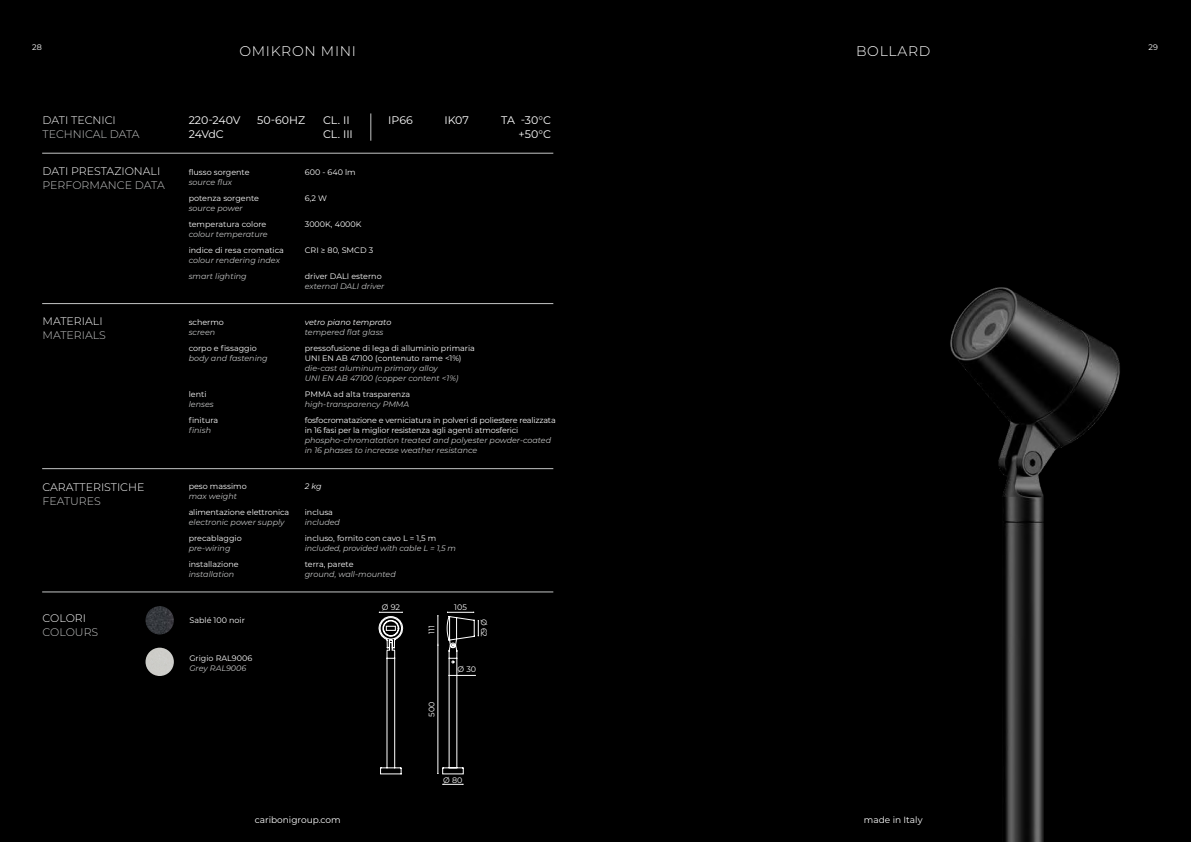
<style>
.page{position:relative;width:1191px;height:842px;background:#fff}
.page>*{position:absolute;margin:0;border:0;box-sizing:border-box;transform-origin:0 0}
.t1{font:300 14px "Montserrat";letter-spacing:.05em;color:#fff}
.t2{font:300 11px "Montserrat";color:#fff}
.t3{font:300 11px "Montserrat";color:#c5c6c6}
.t4{font:11px/14px "Montserrat";color:#fff;text-align:right}
.t5{font:11px/14px "Montserrat";letter-spacing:-.025em;color:#fff}
.t6{font:9px "Montserrat";color:#fff}
.t7{font:italic 8px/10px "Montserrat";color:#c5c6c6}
.t8{font:8px/10px "Montserrat";color:#fff}
.t9{font:8px/10px "Montserrat";letter-spacing:-.02em;color:#fff}
.t10{font:italic 8px "Montserrat";color:#fff}
</style>
<div class="page">
<div style="left:0;top:0;width:1191px;height:557px;background:#000"></div>
<div style="left:0;top:509px;width:1191px;height:333px;background:#000"></div>
<hr style="left:42px;top:153px;width:511px;height:1px;background:#c5c6c6">
<hr style="left:42px;top:303px;width:511px;height:1px;background:#c5c6c6">
<hr style="left:42px;top:468px;width:511px;height:1px;background:#c5c6c6">
<hr style="left:42px;top:591px;width:511px;height:1px;background:#c5c6c6">
<img style="left:950px;top:287px;width:170px;height:555px">
<svg style="left:442px;top:784px;width:21px;height:1px"></svg>
<svg style="left:378px;top:612px;width:101px;height:162px"></svg>
<img style="left:145px;top:606px;width:29px;height:28px;border-radius:14px">
<img style="left:145px;top:648px;width:29px;height:28px;border-radius:14px">
<svg style="left:370px;top:113px;width:1px;height:28px"></svg>
<p class="t8" style="left:32px;top:42px;width:11px">28</p>
<p class="t8" style="left:1148px;top:42px;width:11px">29</p>
<h1 class="t1" style="left:239px;top:42px;width:118px">OMIKRON MINI</h1>
<h1 class="t1" style="left:856px;top:42px;width:76px">BOLLARD</h1>
<h2 class="t2" style="left:43px;top:113px;width:75px">DATI TECNICI</h2>
<h2 class="t3" style="left:43px;top:127px;width:99px">TECHNICAL DATA</h2>
<h2 class="t2" style="left:43px;top:164px;width:119px">DATI PRESTAZIONALI</h2>
<h2 class="t3" style="left:43px;top:178px;width:124px">PERFORMANCE DATA</h2>
<h2 class="t2" style="left:43px;top:314px;width:62px">MATERIALI</h2>
<h2 class="t3" style="left:43px;top:328px;width:65px">MATERIALS</h2>
<h2 class="t2" style="left:43px;top:480px;width:103px">CARATTERISTICHE</h2>
<h2 class="t3" style="left:43px;top:494px;width:60px">FEATURES</h2>
<h2 class="t5" style="left:189px;top:113px;width:53px">220-240V<br>24VdC</h2>
<h2 class="t4" style="left:257px;top:113px;width:50px">50-60HZ</h2>
<h2 class="t4" style="left:501px;top:113px;width:51px">TA -30°C +50°C</h2>
<h2 class="t4" style="left:323px;top:113px;width:28px">CL. II</h2>
<h2 class="t4" style="left:388px;top:113px;width:26px">IP66</h2>
<h2 class="t4" style="left:444px;top:113px;width:26px">IK07</h2>
<h2 class="t4" style="left:323px;top:127px;width:31px">CL. III</h2>
<p class="t8" style="left:189px;top:166px;width:62px">flusso sorgente</p>
<p class="t7" style="left:189px;top:176px;width:45px">source flux</p>
<p class="t8" style="left:189px;top:192px;width:72px">potenza sorgente</p>
<p class="t7" style="left:189px;top:202px;width:56px">source power</p>
<p class="t8" style="left:189px;top:218px;width:79px">temperatura colore</p>
<p class="t7" style="left:189px;top:228px;width:81px">colour temperature</p>
<p class="t8" style="left:189px;top:244px;width:97px">indice di resa cromatica</p>
<p class="t7" style="left:189px;top:251px;width:93px;line-height:16px">colour rendering index smart lighting</p>
<p class="t8" style="left:189px;top:316px;width:37px">schermo</p>
<p class="t7" style="left:189px;top:326px;width:28px">screen</p>
<p class="t8" style="left:189px;top:342px;width:70px">corpo e fissaggio</p>
<p class="t7" style="left:189px;top:352px;width:81px">body and fastening</p>
<p class="t8" style="left:189px;top:388px;width:19px">lenti</p>
<p class="t7" style="left:189px;top:398px;width:27px">lenses</p>
<p class="t8" style="left:189px;top:414px;width:31px">finitura</p>
<p class="t7" style="left:189px;top:424px;width:24px">finish</p>
<p class="t8" style="left:189px;top:480px;width:59px">peso massimo</p>
<p class="t7" style="left:189px;top:490px;width:50px">max weight</p>
<p class="t8" style="left:189px;top:506px;width:102px">alimentazione elettronica</p>
<p class="t7" style="left:189px;top:516px;width:97px">electronic power supply</p>
<p class="t8" style="left:189px;top:532px;width:55px">precablaggio</p>
<p class="t7" style="left:189px;top:542px;width:43px">pre-wiring</p>
<p class="t8" style="left:189px;top:558px;width:51px">installazione</p>
<p class="t7" style="left:189px;top:568px;width:47px">installation</p>
<p class="t8" style="left:305px;top:166px;width:52px">600 - 640 lm</p>
<p class="t8" style="left:305px;top:192px;width:24px">6,2 W</p>
<p class="t8" style="left:305px;top:218px;width:58px">3000K, 4000K</p>
<p class="t8" style="left:305px;top:244px;width:70px">CRI ≥ 80, SMCD 3</p>
<p class="t8" style="left:305px;top:270px;width:78px">driver DALI esterno</p>
<p class="t7" style="left:305px;top:280px;width:81px">external DALI driver</p>
<p class="t10" style="left:305px;top:316px;width:88px">vetro piano temprato</p>
<p class="t7" style="left:305px;top:326px;width:80px">tempered flat glass</p>
<p class="t8" style="left:305px;top:342px;width:172px">pressofusione di lega di alluminio primaria<br>UNI EN AB 47100 (contenuto rame &lt;1%)</p>
<p class="t7" style="left:305px;top:362px;width:155px">die-cast aluminum primary alloy<br>UNI EN AB 47100 (copper content &lt;1%)</p>
<p class="t8" style="left:305px;top:388px;width:107px">PMMA ad alta trasparenza</p>
<p class="t7" style="left:305px;top:398px;width:106px">high-transparency PMMA</p>
<p class="t9" style="left:305px;top:414px;width:252px">fosfocromatazione e verniciatura in polveri di poliestere realizzata in 16 fasi per la miglior resistenza agli agenti atmosferici</p>
<p class="t7" style="left:305px;top:434px;width:248px">phospho-chromatation treated and polyester powder-coated in 16 phases to increase weather resistance</p>
<p class="t10" style="left:305px;top:480px;width:18px">2 kg</p>
<p class="t8" style="left:305px;top:506px;width:30px">inclusa</p>
<p class="t7" style="left:305px;top:516px;width:37px">included</p>
<p class="t8" style="left:305px;top:532px;width:133px">incluso, fornito con cavo L = 1,5 m</p>
<p class="t7" style="left:305px;top:542px;width:153px">included, provided with cable L = 1,5 m</p>
<p class="t8" style="left:305px;top:558px;width:50px">terra, parete</p>
<p class="t7" style="left:305px;top:568px;width:93px">ground, wall-mounted</p>
<p class="t8" style="left:382px;top:602px;width:20px">Ø 92</p>
<p class="t8" style="left:454px;top:601px;width:14px">105</p>
<h2 class="t2" style="left:43px;top:611px;width:45px">COLORI</h2>
<h2 class="t3" style="left:43px;top:625px;width:57px">COLOURS</h2>
<p class="t8" style="left:189px;top:614px;width:57px">Sablé 100 noir</p>
<p class="t8" style="left:189px;top:652px;width:64px">Grigio RAL9006</p>
<p class="t7" style="left:189px;top:662px;width:58px">Grey RAL9006</p>
<p class="t8" style="left:426px;top:634px;width:10px;rotate:-90deg">111</p>
<p class="t8" style="left:489px;top:619px;width:20px;rotate:90deg">Ø 62</p>
<p class="t8" style="left:457px;top:664px;width:20px">Ø 30</p>
<p class="t8" style="left:426px;top:717px;width:17px;rotate:-90deg">500</p>
<p class="t8" style="left:443px;top:775px;width:21px">Ø 80</p>
<p class="t6" style="left:255px;top:814px;width:87px">caribonigroup.com</p>
<p class="t6" style="left:864px;top:814px;width:60px">made in Italy</p>
</div>
